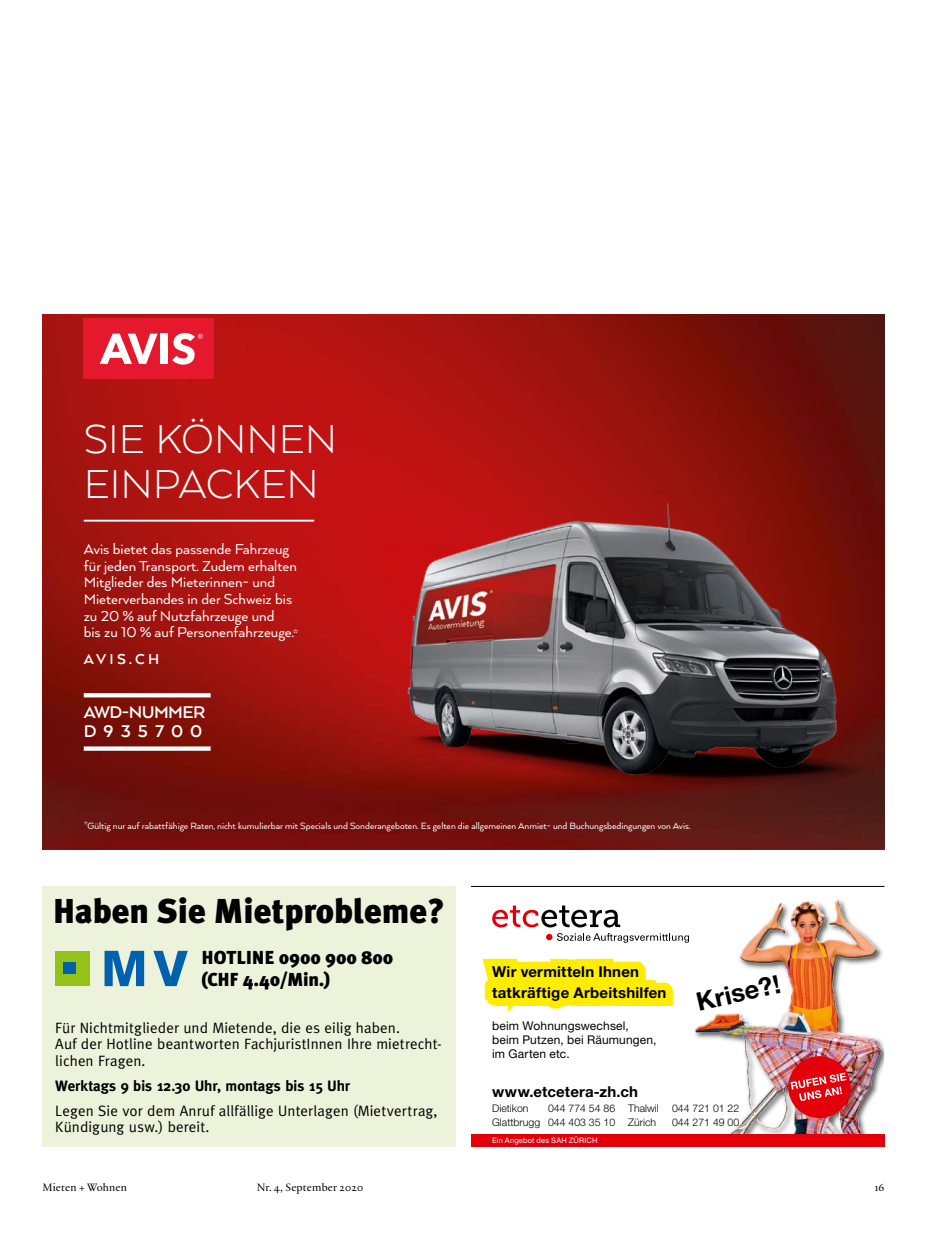
<style>
.page{position:relative;width:927px;height:1234px;background:#fff}
.page>*{position:absolute;margin:0;border:0;box-sizing:border-box;transform-origin:0 0}
.t1{font:300 46.5px/45px "Arquitecta Std";color:#fff}
.t2{font:900 34.5px "Meta Plus";color:#000}
.t3{font:700 25.5px "Helvetica Neue";color:#000}
.t4{font:700 19.5px/19.5px "Arquitecta Std";letter-spacing:-.03em;color:#fff}
.t5{font:900 18.75px "Meta Plus";letter-spacing:-.005em;color:#000}
.t6{font:16.5px/16.5px "Arquitecta Std";color:#fff}
.t7{font:700 16.5px "Arquitecta Std";letter-spacing:.2em;color:#fff}
.t8{font:15px/16.5px "Meta";letter-spacing:.01em;color:#000}
.t9{font:700 15px/21px "Helvetica Neue";letter-spacing:.015em;color:#000}
.t10{font:700 15px "Meta";color:#000}
.t11{font:12px/14.4px "Helvetica Neue";letter-spacing:.015em;color:#000}
.t12{font:11.55px "Practice";letter-spacing:.01em;color:#000}
.t13{font:10.5px "Arquitecta Std";color:#fff}
.t14{font:300 10.5px/13.5px "Helvetica Neue";color:#000;text-align:right}
.t15{font:7.5px "Helvetica Neue";letter-spacing:.02em;color:#fff}
</style>
<div class="page">
<img style="left:792px;top:927px;width:92px;height:206px">
<img style="left:696px;top:933px;width:96px;height:200px">
<img style="left:758px;top:899px;width:98px;height:50px">
<img style="left:695px;top:951px;width:47px;height:85px">
<img style="left:725px;top:1119px;width:17px;height:14px">
<div style="left:788px;top:1055px;width:63px;height:62px;background:#e3000b;border-radius:50%"></div>
<svg style="left:791px;top:1072px;width:55px;height:28px"></svg>
<div style="left:471px;top:1133px;width:413px;height:13px;background:#e3000b"></div>
<svg style="left:482px;top:905px;width:207px;height:107px"></svg>
<hr style="left:471px;top:886px;width:413px;height:1px;background:#000">
<div style="left:43px;top:886px;width:413px;height:260px;background:#ecf3da"></div>
<svg style="left:105px;top:950px;width:39px;height:35px"></svg>
<svg style="left:153px;top:950px;width:35px;height:35px"></svg>
<div style="left:55px;top:950px;width:35px;height:35px;background:#94c11a"></div>
<div style="left:63px;top:962px;width:12px;height:11px;background:#0062ae"></div>
<img style="left:43px;top:315px;width:841px;height:533px">
<img style="left:365px;top:669px;width:512px;height:179px">
<img style="left:394px;top:503px;width:453px;height:285px">
<div style="left:84px;top:318px;width:130px;height:61px;background:#e5182d"></div>
<svg style="left:100px;top:333px;width:58px;height:31px"></svg>
<div style="left:161px;top:333px;width:7px;height:31px;background:#fff"></div>
<svg style="left:172px;top:333px;width:31px;height:31px"></svg>
<hr style="left:84px;top:519px;width:230px;height:2px;background:#fff">
<svg style="left:84px;top:693px;width:127px;height:4px"></svg>
<svg style="left:84px;top:746px;width:127px;height:4px"></svg>
<svg style="left:56px;top:825px;width:9px;height:23px"></svg>
<h1 class="t1" style="left:84px;top:415px;width:255px">SIE KÖNNEN<br>EINPACKEN</h1>
<p class="t6" style="left:84px;top:541px;width:216px">Avis bietet das passende Fahrzeug für jeden Transport. Zudem erhalten Mitglieder des Mieterinnen- und Mieterverbandes in der Schweiz bis zu 20 % auf Nutzfahrzeuge und<br>bis zu 10 % auf Personenfahrzeuge.<sub>*</sub></p>
<p class="t7" style="left:84px;top:649px;width:77px">AVIS.CH</p>
<h3 class="t4" style="left:84px;top:701px;width:123px">AWD-NUMMER<br>D935700</h3>
<p class="t13" style="left:84px;top:819px;width:608px">*Gültig nur auf rabattfähige Raten, nicht kumulierbar mit Specials und Sonderangeboten. Es gelten die allgemeinen Anmiet- und Buchungsbedingungen von Avis.</p>
<p class="t2" style="left:53px;top:890px;width:394px">Haben Sie Mietprobleme?</p>
<p class="t5" style="left:201px;top:946px;width:194px">HOTLINE 0900 900 800</p>
<p class="t5" style="left:201px;top:968px;width:130px">(CHF 4.40/Min.)</p>
<p class="t8" style="left:55px;top:1019px;width:388px">Für Nichtmitglieder und Mietende, die es eilig haben.<br>Auf der Hotline beantworten FachjuristInnen Ihre mietrecht&shy;lichen Fragen.</p>
<p class="t10" style="left:55px;top:1076px;width:296px">Werktags 9 bis 12.30 Uhr, montags bis 15 Uhr</p>
<p class="t8" style="left:55px;top:1101px;width:384px">Legen Sie vor dem Anruf allfällige Unterlagen (Mietvertrag,<br>Kündigung usw.) bereit.</p>
<p class="t9" style="left:492px;top:960px;width:176px">Wir vermitteln Ihnen tatkräftige Arbeitshilfen</p>
<h3 class="t3" style="left:693px;top:986px;width:87px;rotate:-13deg">Krise?!</h3>
<p class="t11" style="left:492px;top:1017px;width:166px">beim Wohnungswechsel, beim Putzen, bei Räumungen, im Garten etc.</p>
<p class="t9" style="left:492px;top:1080px;width:147px">www.etcetera-zh.ch</p>
<p class="t14" style="left:492px;top:1101px;width:38px">Dietikon</p>
<p class="t14" style="left:492px;top:1101px;width:125px">044 774 54 86<br>Glattbrugg 044 403 35 10</p>
<p class="t14" style="left:628px;top:1101px;width:32px">Thalwil</p>
<p class="t14" style="left:672px;top:1101px;width:69px">044 721 01 22</p>
<p class="t14" style="left:628px;top:1114px;width:30px">Zürich</p>
<p class="t14" style="left:672px;top:1114px;width:69px">044 271 49 00</p>
<p class="t15" style="left:492px;top:1135px;width:107px">Ein Angebot des SAH ZÜRICH</p>
<p class="t12" style="left:43px;top:1179px;width:86px">Mieten + Wohnen</p>
<p class="t12" style="left:257px;top:1179px;width:108px">Nr. 4, September 2020</p>
<p class="t12" style="left:874px;top:1179px;width:12px">16</p>
</div>
